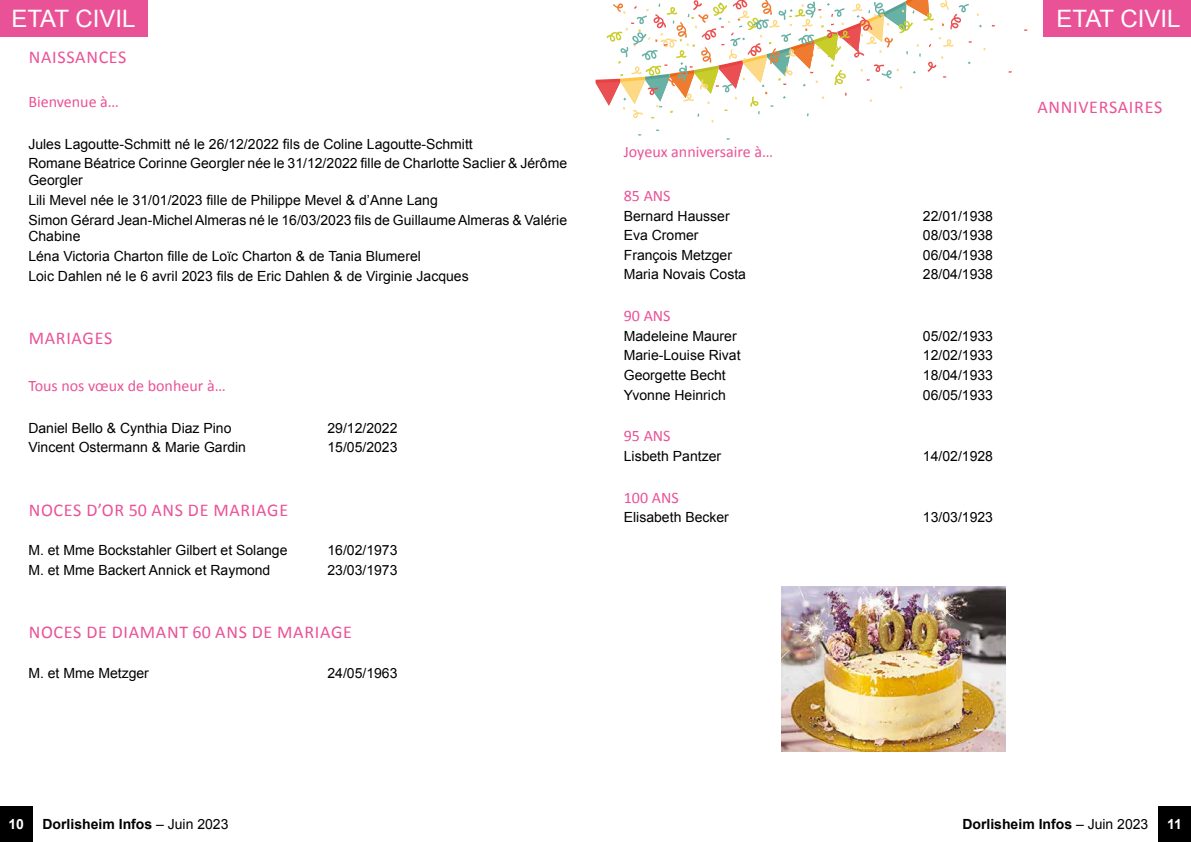
<style>
.page{position:relative;width:1191px;height:842px;background:#fff}
.page>*{position:absolute;margin:0;border:0;box-sizing:border-box;transform-origin:0 0}
.t1{font:24px "Arial";color:#fff}
.t2{font:18px "Calibri";letter-spacing:.04em;color:#ea5297}
.t3{font:16px "Calibri";color:#ea5297}
.t4{font:14px/19.6px "Arial";color:#000}
.t5{font:700 14px "Arial";color:#000}
.t6{font:700 14px "Arial";color:#fff}
.s1{font-weight:400}
</style>
<div class="page">
<div style="left:0;top:806px;width:33px;height:36px;background:#000"></div>
<div style="left:1158px;top:806px;width:33px;height:36px;background:#000"></div>
<svg style="left:595px;top:0;width:390px;height:123px"></svg>
<div style="left:0;top:0;width:147px;height:37px;background:#ea5297"></div>
<div style="left:1043px;top:0;width:148px;height:37px;background:#ea5297"></div>
<img style="left:781px;top:587px;width:224px;height:164px">
<h1 class="t1" style="left:11px;top:3px;width:126px">ETAT CIVIL</h1>
<h1 class="t1" style="left:1056px;top:3px;width:126px">ETAT CIVIL</h1>
<p class="t2" style="left:29px;top:46px;width:99px">NAISSANCES</p>
<p class="t3" style="left:28px;top:92px;width:92px">Bienvenue à…</p>
<p class="t4" style="left:28px;top:134px;width:540px">Jules Lagoutte-Schmitt né le 26/12/2022 fils de Coline Lagoutte-Schmitt<br>Romane Béatrice Corinne Georgler née le 31/12/2022 fille de Charlotte Saclier &amp; Jérôme</p>
<p class="t4" style="left:28px;top:171px;width:540px">Georgler<br>Lili Mevel née le 31/01/2023 fille de Philippe Mevel &amp; d’Anne Lang<br>Simon Gérard Jean-Michel Almeras né le 16/03/2023 fils de Guillaume Almeras &amp; Valérie</p>
<p class="t4" style="left:28px;top:227px;width:442px">Chabine<br>Léna Victoria Charton fille de Loïc Charton &amp; de Tania Blumerel<br>Loic Dahlen né le 6 avril 2023 fils de Eric Dahlen &amp; de Virginie Jacques</p>
<p class="t2" style="left:29px;top:327px;width:85px">MARIAGES</p>
<p class="t3" style="left:28px;top:375px;width:199px">Tous nos vœux de bonheur à…</p>
<p class="t4" style="left:28px;top:418px;width:205px">Daniel Bello &amp; Cynthia Diaz Pino</p>
<p class="t4" style="left:327px;top:418px;width:72px">29/12/2022</p>
<p class="t4" style="left:28px;top:438px;width:219px">Vincent Ostermann &amp; Marie Gardin</p>
<p class="t4" style="left:327px;top:438px;width:72px">15/05/2023</p>
<p class="t2" style="left:29px;top:498px;width:261px">NOCES D’OR 50 ANS DE MARIAGE</p>
<p class="t4" style="left:28px;top:541px;width:261px">M. et Mme Bockstahler Gilbert et Solange</p>
<p class="t4" style="left:327px;top:541px;width:72px">16/02/1973</p>
<p class="t4" style="left:28px;top:560px;width:243px">M. et Mme Backert Annick et Raymond</p>
<p class="t4" style="left:327px;top:560px;width:72px">23/03/1973</p>
<p class="t2" style="left:29px;top:621px;width:325px">NOCES DE DIAMANT 60 ANS DE MARIAGE</p>
<p class="t4" style="left:28px;top:663px;width:122px">M. et Mme Metzger</p>
<p class="t4" style="left:327px;top:663px;width:72px">24/05/1963</p>
<p class="t3" style="left:624px;top:141px;width:151px">Joyeux anniversaire à…</p>
<p class="t3" style="left:624px;top:185px;width:48px">85 ANS</p>
<p class="t4" style="left:624px;top:206px;width:107px">Bernard Hausser</p>
<p class="t4" style="left:923px;top:206px;width:72px">22/01/1938</p>
<p class="t4" style="left:624px;top:226px;width:76px">Eva Cromer</p>
<p class="t4" style="left:923px;top:226px;width:72px">08/03/1938</p>
<p class="t4" style="left:624px;top:245px;width:110px">François Metzger</p>
<p class="t4" style="left:923px;top:245px;width:72px">06/04/1938</p>
<p class="t4" style="left:624px;top:265px;width:124px">Maria Novais Costa</p>
<p class="t4" style="left:923px;top:265px;width:72px">28/04/1938</p>
<p class="t3" style="left:624px;top:306px;width:48px">90 ANS</p>
<p class="t4" style="left:624px;top:326px;width:114px">Madeleine Maurer</p>
<p class="t4" style="left:923px;top:326px;width:72px">05/02/1933</p>
<p class="t4" style="left:624px;top:346px;width:118px">Marie-Louise Rivat</p>
<p class="t4" style="left:923px;top:346px;width:72px">12/02/1933</p>
<p class="t4" style="left:624px;top:365px;width:103px">Georgette Becht</p>
<p class="t4" style="left:923px;top:365px;width:72px">18/04/1933</p>
<p class="t4" style="left:624px;top:385px;width:103px">Yvonne Heinrich</p>
<p class="t4" style="left:923px;top:385px;width:72px">06/05/1933</p>
<p class="t3" style="left:624px;top:426px;width:48px">95 ANS</p>
<p class="t4" style="left:624px;top:446px;width:99px">Lisbeth Pantzer</p>
<p class="t4" style="left:923px;top:446px;width:72px">14/02/1928</p>
<p class="t3" style="left:624px;top:487px;width:56px">100 ANS</p>
<p class="t4" style="left:624px;top:508px;width:107px">Elisabeth Becker</p>
<p class="t4" style="left:923px;top:508px;width:72px">13/03/1923</p>
<p class="t2" style="left:1037px;top:95px;width:126px">ANNIVERSAIRES</p>
<p class="t6" style="left:9px;top:815px;width:17px">10</p>
<p class="t5" style="left:43px;top:815px;width:187px">Dorlisheim Infos <span class="s1">– Juin 2023</span></p>
<p class="t5" style="left:962px;top:815px;width:187px">Dorlisheim Infos <span class="s1">– Juin 2023</span></p>
<p class="t6" style="left:1167px;top:815px;width:16px">11</p>
</div>
